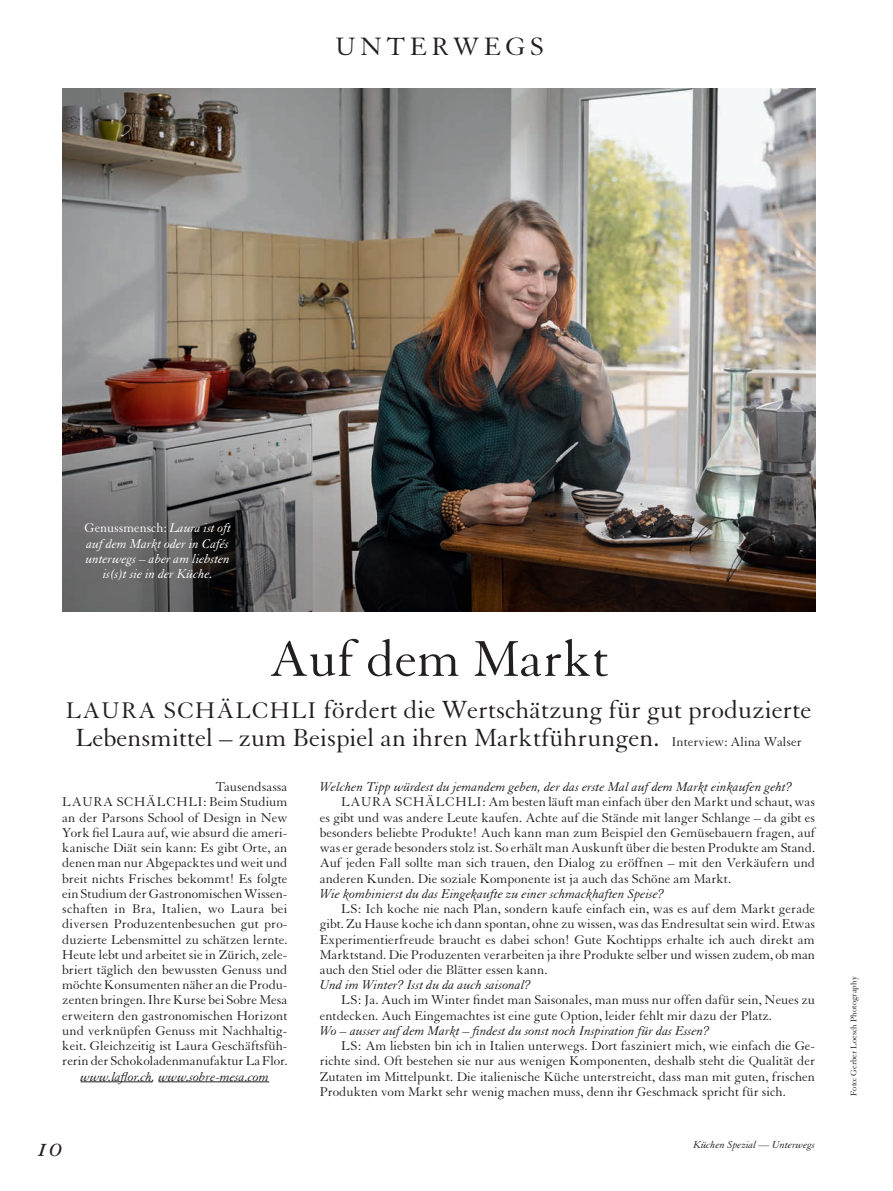
<style>
.page{position:relative;width:893px;height:1191px;background:#fff}
.page>*{position:absolute;margin:0;border:0;box-sizing:border-box;transform-origin:0 0}
._01_Headline_2{font:54.75px "Granjon LT Std";color:#231f20}
.t1{font:30px "Granjon Italic Os F";color:#231f20}
._12_Rubriktitel{font:27.3px "Granjon LT Std";letter-spacing:.16em;color:#231f20}
._02_Quote_Subs{font:27px/28px "Granjon LT Std";color:#231f20;text-align:center}
._03_Fliesstext{font:13.8px/15.1px "Granjon LT Std";color:#231f20;text-align:justify}
._03_Fliesstext_ohne{font:13.8px/15.1px "Granjon LT Std";letter-spacing:-.005em;color:#231f20;text-align:justify}
._03_Fliesstext_ohne-2{font:italic 13.8px "Granjon LT Std";color:#231f20}
._04_BUs{font:italic 13.8px/15.1px "Granjon LT Std";color:#fff;text-align:center}
._03_Fliesstext_Zwisc{font:italic 13.8px "Granjon LT Std";color:#231f20}
.t2{font:italic 10.95px "Granjon LT Std";color:#231f20}
._07_Fotobyline{font:9px "Granjon LT Std";color:#231f20}
.s1{font-style:normal}
.s2{font-size:24.6px}
.s3{font-size:13.65px}
.s4{font-size:13.8px}
</style>
<div class="page">
<img style="left:62px;top:88px;width:753px;height:523px">
<hr style="left:81px;top:1081px;width:71px;height:1px;background:#231f20">
<hr style="left:158px;top:1081px;width:111px;height:1px;background:#231f20">
<p class="_12_Rubriktitel" style="left:335px;top:32px;width:210px">UNTERWEGS</p>
<p class="_04_BUs" style="left:85px;top:521px;width:148px"><span class="s1">Genussmensch:</span> Laura ist oft auf dem Markt oder in Cafés unterwegs – aber am liebsten is(s)t sie in der Küche.</p>
<p class="_01_Headline_2" style="left:269px;top:629px;width:341px">Auf dem Markt</p>
<p class="_02_Quote_Subs" style="left:66px;top:696px;width:747px"><span class="s2">LAURA SCHÄLCHLI</span> fördert die Wertschätzung für gut produzierte<br>Lebensmittel – zum Beispiel an ihren Marktführungen. <span class="s3">I</span><span class="s4">nterview: Alina Walser</span></p>
<p class="_03_Fliesstext_ohne" style="left:216px;top:779px;width:73px">Tausendsassa</p>
<p class="_03_Fliesstext_ohne" style="left:62px;top:795px;width:227px">LAURA SCHÄLCHLI: Beim Studium an der Parsons School of Design in New York fiel Laura auf, wie absurd die ameri&shy;kanische Diät sein kann: Es gibt Orte, an denen man nur Abgepacktes und weit und breit nichts Frisches bekommt! Es folgte ein Studium der Gastronomischen Wissen&shy;schaften in Bra, Italien, wo Laura bei diversen Produzentenbesuchen gut pro&shy;duzierte Lebensmittel zu schätzen lernte.<br>Heute lebt und arbeitet sie in Zürich, zele&shy;briert täglich den bewussten Genuss und möchte Konsumenten näher an die Produ&shy;zenten bringen. Ihre Kurse bei Sobre Mesa erweitern den gastronomischen Horizont und verknüpfen Genuss mit Nachhaltig&shy;keit. Gleichzeitig ist Laura Geschäftsfüh&shy;rerin der Schokoladenmanufaktur La Flor.</p>
<p class="_03_Fliesstext_Zwisc" style="left:81px;top:1068px;width:190px">www.laflor.ch, www.sobre-mesa.com</p>
<p class="_03_Fliesstext_ohne-2" style="left:320px;top:779px;width:474px">Welchen Tipp würdest du jemandem geben, der das erste Mal auf dem Markt einkaufen geht?</p>
<p class="_03_Fliesstext" style="left:320px;top:794px;width:497px;text-indent:21px">LAURA SCHÄLCHLI: Am besten läuft man einfach über den Markt und schaut, was es gibt und was andere Leute kaufen. Achte auf die Stände mit langer Schlange – da gibt es besonders beliebte Produkte! Auch kann man zum Beispiel den Gemüsebauern fragen, auf was er gerade besonders stolz ist. So erhält man Auskunft über die besten Produkte am Stand.<br>Auf jeden Fall sollte man sich trauen, den Dialog zu eröffnen – mit den Verkäufern und anderen Kunden. Die soziale Komponente ist ja auch das Schöne am Markt.</p>
<p class="_03_Fliesstext_ohne-2" style="left:320px;top:886px;width:346px">Wie kombinierst du das Eingekaufte zu einer schmackhaften Speise?</p>
<p class="_03_Fliesstext" style="left:320px;top:901px;width:497px;text-indent:21px">LS: Ich koche nie nach Plan, sondern kaufe einfach ein, was es auf dem Markt gerade gibt. Zu Hause koche ich dann spontan, ohne zu wissen, was das Endresultat sein wird. Etwas Experimentierfreude braucht es dabei schon! Gute Kochtipps erhalte ich auch direkt am Marktstand. Die Produzenten verarbeiten ja ihre Produkte selber und wissen zudem, ob man auch den Stiel oder die Blätter essen kann.</p>
<p class="_03_Fliesstext_ohne-2" style="left:320px;top:977px;width:213px">Und im Winter? Isst du da auch saisonal?</p>
<p class="_03_Fliesstext" style="left:320px;top:992px;width:497px;text-indent:21px">LS: Ja. Auch im Winter findet man Saisonales, man muss nur offen dafür sein, Neues zu entdecken. Auch Eingemachtes ist eine gute Option, leider fehlt mir dazu der Platz.</p>
<p class="_03_Fliesstext_ohne-2" style="left:320px;top:1023px;width:391px">Wo – ausser auf dem Markt – findest du sonst noch Inspiration für das Essen?</p>
<p class="_03_Fliesstext" style="left:320px;top:1038px;width:497px;text-indent:21px">LS: Am liebsten bin ich in Italien unterwegs. Dort fasziniert mich, wie einfach die Ge&shy;richte sind. Oft bestehen sie nur aus wenigen Komponenten, deshalb steht die Qualität der Zutaten im Mittelpunkt. Die italienische Küche unterstreicht, dass man mit guten, frischen Produkten vom Markt sehr wenig machen muss, denn ihr Geschmack spricht für sich.</p>
<h2 class="t1" style="left:36px;top:1130px;width:28px">10</h2>
<p class="t2" style="left:693px;top:1139px;width:123px">Küchen Spezial — Unterwegs</p>
<p class="_07_Fotobyline" style="left:849px;top:1095px;width:121px;rotate:-90deg">Foto: Gerber Loesch Photography</p>
</div>
